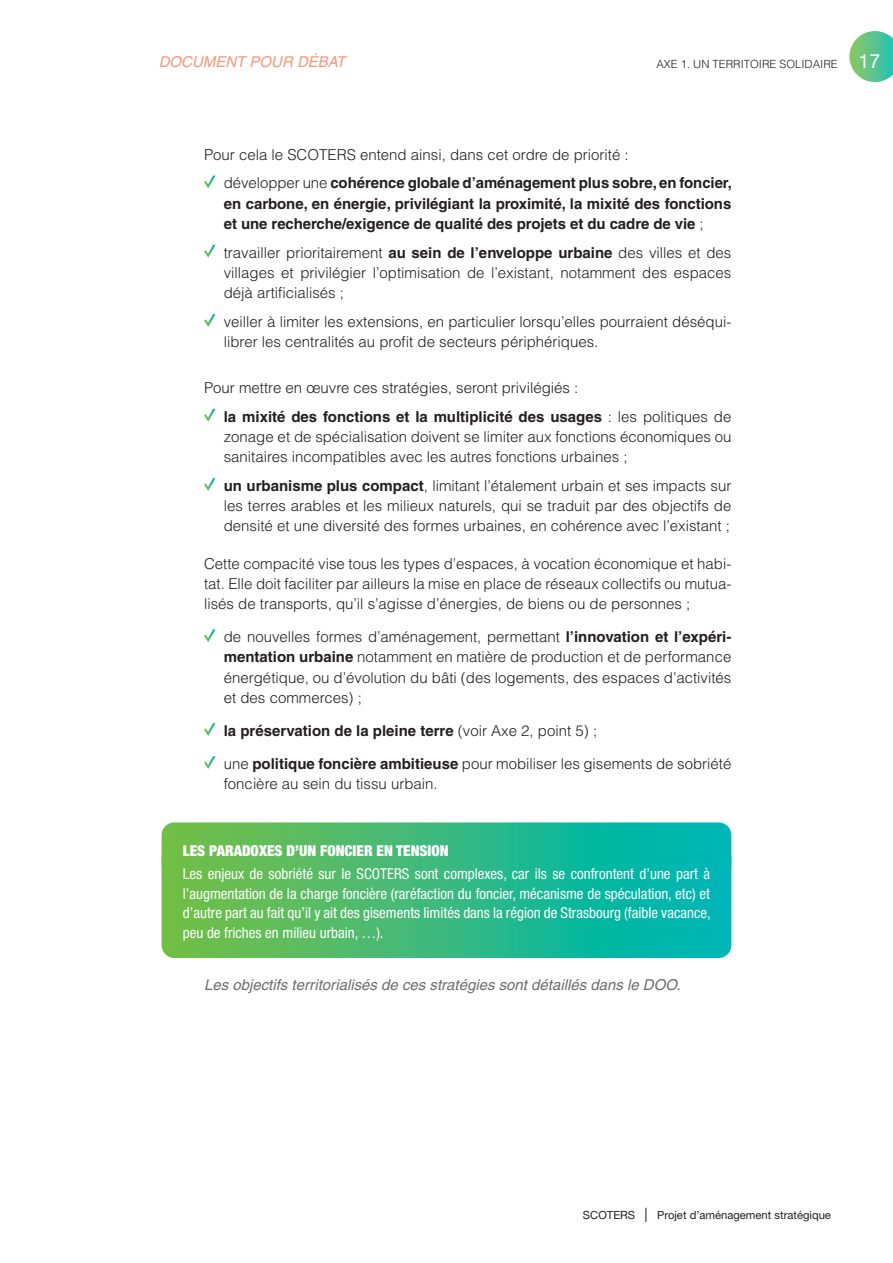
<style>
.page{position:relative;width:893px;height:1263px;background:#fff}
.page>*{position:absolute;margin:0;border:0;box-sizing:border-box;transform-origin:0 0}
.t1{font:300 15px/20.2px "Helvetica LT Std";color:#231f20;text-align:justify}
.t2{font:700 15px/20.2px "Helvetica";color:#231f20;text-align:justify}
.t3{font:condensed 15px/19.5px "Helvetica Neue";color:#fff;text-align:justify}
.t4{font:italic 15px "Helvetica";color:#6c6d70}
.t5{font:900 condensed 15px "Helvetica Neue LT Std";color:#fff}
.t6{font:italic 15px "Helvetica";color:#f6977a}
.t7{font:11.25px "Helvetica Neue LT Std";color:#231f20}
.t8{font:300 11.25px "Helvetica LT Std";color:#231f20}
.s1{font-family:"Helvetica Neue LT Std";font-weight:400;font-size:19.5px;color:#fff}
.s2{font-family:"Helvetica LT Std";font-weight:300}
.s3{font-family:"Helvetica";font-weight:700}
.s4{font-size:14.25px}
</style>
<div class="page">
<svg style="left:849px;top:31px;width:44px;height:51px"></svg>
<svg style="left:162px;top:822px;width:569px;height:24px;background:#39bb82"></svg>
<svg style="left:162px;top:846px;width:569px;height:112px;background:#35b97f"></svg>
<svg style="left:204px;top:176px;width:11px;height:12px"></svg>
<svg style="left:204px;top:245px;width:11px;height:13px"></svg>
<svg style="left:204px;top:314px;width:11px;height:13px"></svg>
<svg style="left:204px;top:409px;width:11px;height:13px"></svg>
<svg style="left:204px;top:478px;width:11px;height:13px"></svg>
<svg style="left:204px;top:629px;width:11px;height:13px"></svg>
<svg style="left:204px;top:723px;width:11px;height:13px"></svg>
<svg style="left:204px;top:756px;width:11px;height:13px"></svg>
<p class="t6" style="left:159px;top:53px;width:188px">DOCUMENT POUR DÉBAT</p>
<p class="t8" style="left:656px;top:57px;width:225px">AXE 1. UN TERRITOIRE SOLIDAIRE <span class="s1">17</span></p>
<p class="t1" style="left:204px;top:144px;width:426px">Pour cela le SCOTERS entend ainsi, dans cet ordre de priorité :</p>
<p class="t2" style="left:224px;top:173px;width:510px"><span class="s2">développer une</span> cohérence globale d’aménagement plus sobre, en foncier, en carbone, en énergie, privilégiant la proximité, la mixité des fonctions et une recherche/exigence de qualité des projets et du cadre de vie <span class="s2">;</span></p>
<p class="t1" style="left:224px;top:242px;width:509px">travailler prioritairement <span class="s3">au sein de l’enveloppe urbaine</span> des villes et des villages et privilégier l’optimisation de l’existant, notamment des espaces déjà artificialisés ;</p>
<p class="t1" style="left:224px;top:311px;width:509px">veiller à limiter les extensions, en particulier lorsqu’elles pourraient déséqui&shy;librer les centralités au profit de secteurs périphériques.</p>
<p class="t1" style="left:204px;top:377px;width:376px">Pour mettre en œuvre ces stratégies, seront privilégiés :</p>
<p class="t2" style="left:224px;top:406px;width:509px">la mixité des fonctions et la multiplicité des usages <span class="s2">: les politiques de</span></p>
<p class="t1" style="left:224px;top:426px;width:509px">zonage et de spécialisation doivent se limiter aux fonctions économiques ou sanitaires incompatibles avec les autres fonctions urbaines ;</p>
<p class="t1" style="left:224px;top:475px;width:509px"><span class="s3">un urbanisme plus compact</span>, limitant l’étalement urbain et ses impacts sur les terres arables et les milieux naturels, qui se traduit par des objectifs de densité et une diversité des formes urbaines, en cohérence avec l’existant ;</p>
<p class="t1" style="left:204px;top:553px;width:529px">Cette compacité vise tous les types d’espaces, à vocation économique et habi&shy;tat. Elle doit faciliter par ailleurs la mise en place de réseaux collectifs ou mutua&shy;lisés de transports, qu’il s’agisse d’énergies, de biens ou de personnes ;</p>
<p class="t1" style="left:224px;top:627px;width:509px">de nouvelles formes d’aménagement, permettant <span class="s3">l’innovation et l’expéri&shy;mentation urbaine</span> notamment en matière de production et de performance énergétique, ou d’évolution du bâti (des logements, des espaces d’activités et des commerces) ;</p>
<p class="t2" style="left:224px;top:720px;width:375px">la préservation de la pleine terre <span class="s2">(voir Axe 2, point 5) ;</span></p>
<p class="t1" style="left:224px;top:753px;width:509px">une <span class="s3">politique foncière ambitieuse</span> pour mobiliser les gisements de sobriété foncière au sein du tissu urbain.</p>
<p class="t5" style="left:183px;top:841px;width:267px">LES PARADOXES D’UN FONCIER EN TENSION</p>
<p class="t3" style="left:183px;top:864px;width:529px">Les enjeux de sobriété sur le SCOTERS sont complexes, car ils se confrontent d’une part à l’augmentation de la charge foncière (raréfaction du foncier, mécanisme de spéculation, etc) et d’autre part au fait qu’il y ait des gisements limités dans la région de Strasbourg (faible vacance, peu de friches en milieu urbain, …).</p>
<p class="t4" style="left:204px;top:975px;width:478px">Les objectifs territorialisés de ces stratégies sont détaillés dans le DOO.</p>
<p class="t7" style="left:583px;top:1208px;width:250px">SCOTERS <span class="s4">|</span> Projet d’aménagement stratégique</p>
</div>
